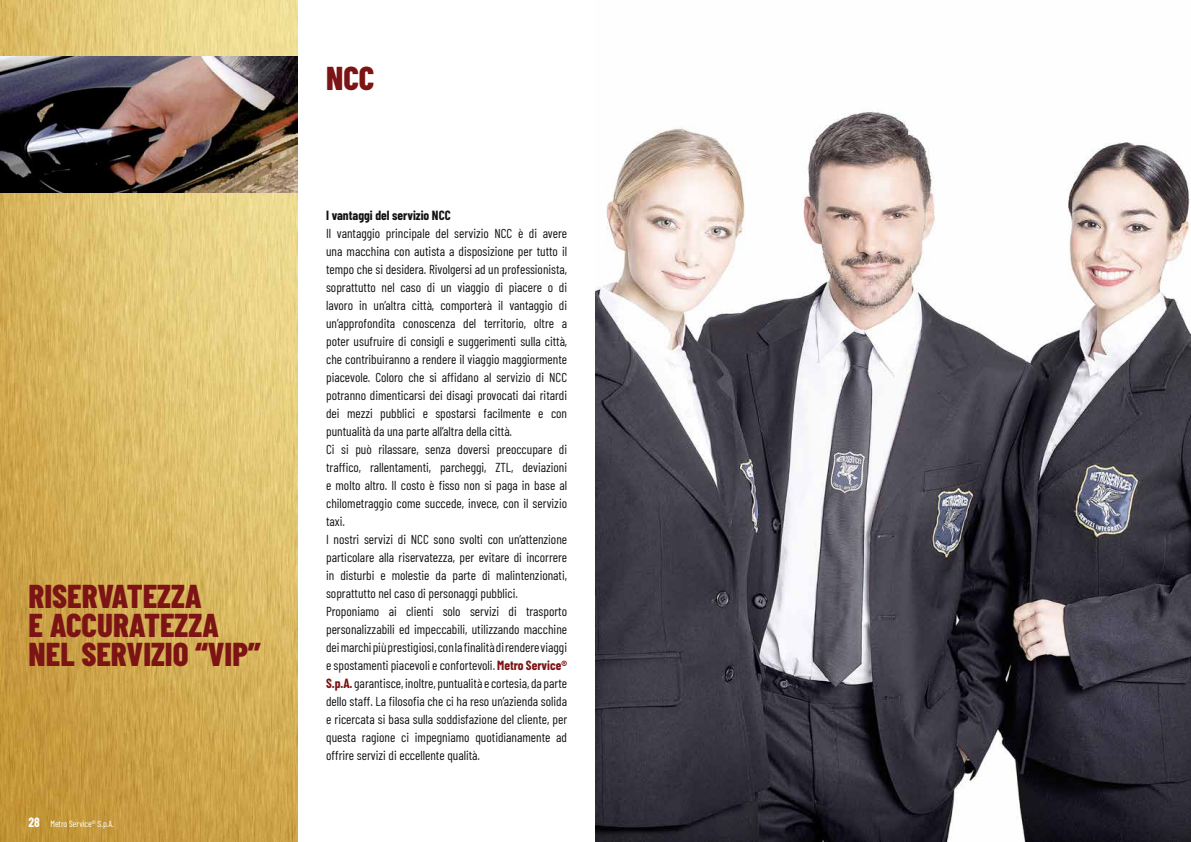
<style>
.page{position:relative;width:1191px;height:842px;background:#fff}
.page>*{position:absolute;margin:0;border:0;box-sizing:border-box;transform-origin:0 0}
.t1{font:800 33px/29px "Barlow Condensed";color:#7c1314}
.t2{font:13px/18px "Barlow Condensed";color:#121212}
.t3{font:700 13px "Barlow Condensed";color:#121212}
.t4{font:9px "Barlow Condensed";color:#fff}
.s1{font-weight:700;font-size:13px}
.s2{font-weight:700;color:#7c1314}
</style>
<div class="page">
<img style="left:0;top:0;width:298px;height:842px">
<img style="left:0;top:57px;width:298px;height:135px">
<img style="left:595px;top:111px;width:596px;height:731px">
<h1 class="t1" style="left:29px;top:580px;width:234px">RISERVATEZZA<br>E ACCURATEZZA<br>NEL SERVIZIO “VIP”</h1>
<p class="t4" style="left:28px;top:817px;width:87px"><span class="s1">28</span> Metro Service® S.p.A.</p>
<h1 class="t1" style="left:326px;top:62px;width:50px">NCC</h1>
<p class="t3" style="left:326px;top:206px;width:126px">I vantaggi del servizio NCC</p>
<p class="t2" style="left:326px;top:223px;width:242px">Il vantaggio principale del servizio NCC è di avere una macchina con autista a disposizione per tutto il tempo che si desidera. Rivolgersi ad un professionista, soprattutto nel caso di un viaggio di piacere o di lavoro in un’altra città, comporterà il vantaggio di un’approfondita conoscenza del territorio, oltre a poter usufruire di consigli e suggerimenti sulla città, che contribuiranno a rendere il viaggio maggiormente piacevole. Coloro che si affidano al servizio di NCC potranno dimenticarsi dei disagi provocati dai ritardi dei mezzi pubblici e spostarsi facilmente e con puntualità da una parte all’altra della città.<br>Ci si può rilassare, senza doversi preoccupare di traffico, rallentamenti, parcheggi, ZTL, deviazioni e molto altro. Il costo è fisso non si paga in base al chilometraggio come succede, invece, con il servizio taxi.<br>I nostri servizi di NCC sono svolti con un’attenzione particolare alla riservatezza, per evitare di incorrere in disturbi e molestie da parte di malintenzionati, soprattutto nel caso di personaggi pubblici.<br>Proponiamo ai clienti solo servizi di trasporto personalizzabili ed impeccabili, utilizzando macchine dei marchi più prestigiosi, con la finalità di rendere viaggi e spostamenti piacevoli e confortevoli. <span class="s2">Metro Service® S.p.A.</span> garantisce, inoltre, puntualità e cortesia, da parte dello staff. La filosofia che ci ha reso un’azienda solida e ricercata si basa sulla soddisfazione del cliente, per questa ragione ci impegniamo quotidianamente ad offrire servizi di eccellente qualità.</p>
</div>
